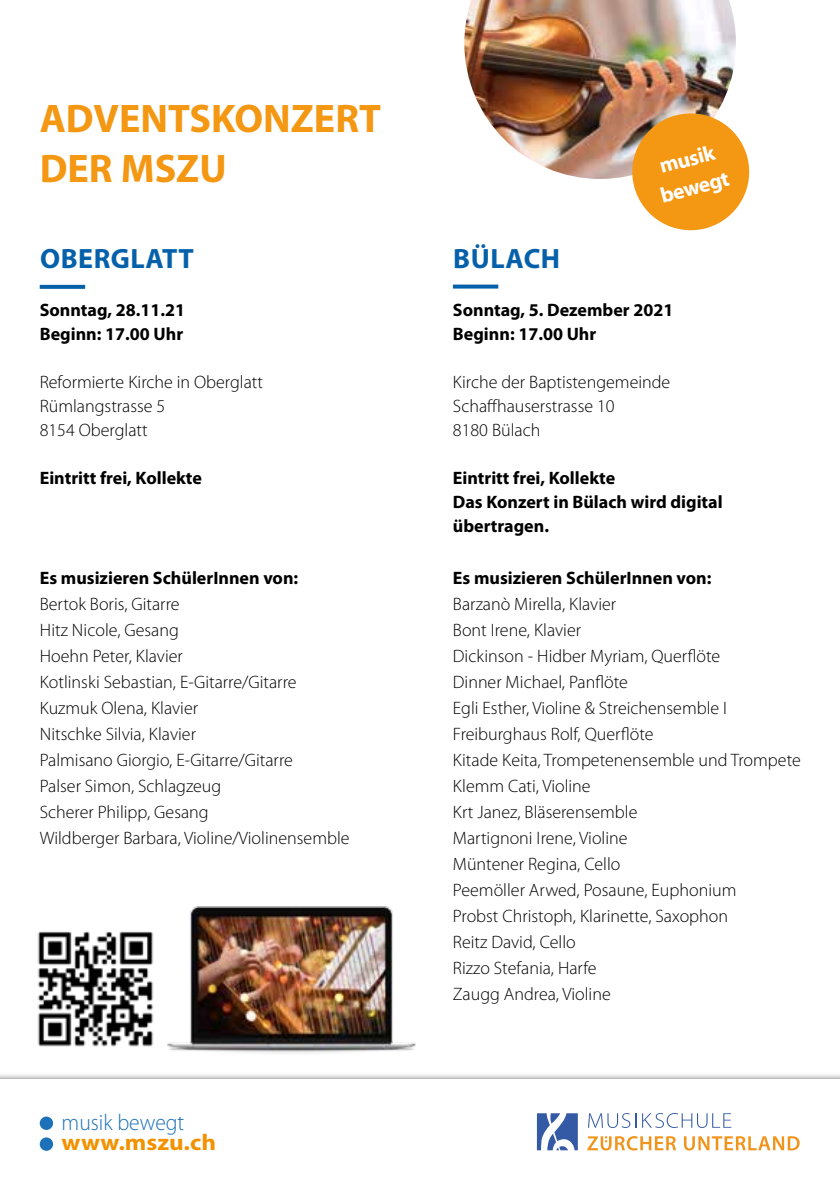
<style>
.page{position:relative;width:840px;height:1191px;background:#fff}
.page>*{position:absolute;margin:0;border:0;box-sizing:border-box;transform-origin:0 0}
.t1{font:700 40px/50px "Myriad Pro";color:#f49712}
.t2{font:700 28px "Myriad Pro";letter-spacing:.02em;color:#0560aa}
.t3{font:300 25.6px "Myriad Pro";color:#1d71b8;scale:.92 1}
.t4{font:700 25.6px "Myriad Pro";color:#f39200;scale:1.07 1}
.t5{font:300 22.8px "Myriad Pro";color:#1d71b8;scale:.95 1}
.t6{font:700 22.8px "Myriad Pro";color:#f39200;scale:1.1 1}
.t7{font:700 21.6px/28.8px "Myriad Pro";color:#fff;text-align:center}
.t8{font:300 18px/26px "Myriad Pro";color:#000}
.t9{font:700 18px/24px "Myriad Pro";color:#000}
</style>
<div class="page">
<img style="left:37px;top:931px;width:82px;height:116px">
<img style="left:464px;top:0;width:271px;height:179px">
<div style="left:0;top:1072px;width:839px;height:119px;background:#000;opacity:.75"></div>
<div style="left:0;top:1079px;width:839px;height:112px;background:#fff"></div>
<div style="left:40px;top:1116px;width:13px;height:14px;background:#1d71b8;border-radius:50%"></div>
<div style="left:40px;top:1137px;width:13px;height:13px;background:#1d71b8;border-radius:50%"></div>
<svg style="left:536px;top:1113px;width:263px;height:37px"></svg>
<svg style="left:625px;top:107px;width:125px;height:124px"></svg>
<svg style="left:452px;top:284px;width:46px;height:4px"></svg>
<svg style="left:40px;top:285px;width:45px;height:4px"></svg>
<img style="left:119px;top:906px;width:357px;height:173px">
<h1 class="t1" style="left:40px;top:92px;width:342px">ADVENTSKONZERT<br>DER MSZU</h1>
<h2 class="t2" style="left:40px;top:240px;width:155px">OBERGLATT</h2>
<p class="t9" style="left:40px;top:297px;width:147px">Sonntag, 28.11.21<br>Beginn: 17.00 Uhr</p>
<p class="t8" style="left:40px;top:370px;width:225px;line-height:24px">Reformierte Kirche in Oberglatt<br>Rümlangstrasse 5<br>8154 Oberglatt</p>
<p class="t9" style="left:40px;top:465px;width:164px">Eintritt frei, Kollekte</p>
<p class="t9" style="left:40px;top:565px;width:260px">Es musizieren SchülerInnen von:</p>
<p class="t8" style="left:40px;top:591px;width:311px">Bertok Boris, Gitarre<br>Hitz Nicole, Gesang<br>Hoehn Peter, Klavier<br>Kotlinski Sebastian, E-Gitarre/Gitarre<br>Kuzmuk Olena, Klavier<br>Nitschke Silvia, Klavier<br>Palmisano Giorgio, E-Gitarre/Gitarre<br>Palser Simon, Schlagzeug<br>Scherer Philipp, Gesang<br>Wildberger Barbara, Violine/Violinensemble</p>
<h3 class="t3" style="left:63px;top:1104px;width:147px">musik bewegt</h3>
<h3 class="t4" style="left:63px;top:1124px;width:159px">www.mszu.ch</h3>
<p class="t5" style="left:62px;top:1109px;width:131px">musik bewegt</p>
<p class="t6" style="left:62px;top:1127px;width:142px">www.mszu.ch</p>
<p class="t7" style="left:649px;top:154px;width:72px;rotate:-15deg">musik bewegt</p>
<h2 class="t2" style="left:453px;top:240px;width:108px">BÜLACH</h2>
<p class="t9" style="left:452px;top:297px;width:222px">Sonntag, 5. Dezember 2021<br>Beginn: 17.00 Uhr</p>
<p class="t8" style="left:452px;top:370px;width:219px;line-height:24px">Kirche der Baptistengemeinde<br>Schaffhauserstrasse 10<br>8180 Bülach</p>
<p class="t9" style="left:452px;top:465px;width:271px">Eintritt frei, Kollekte<br>Das Konzert in Bülach wird digital übertragen.</p>
<p class="t9" style="left:452px;top:565px;width:260px">Es musizieren SchülerInnen von:</p>
<p class="t8" style="left:452px;top:591px;width:349px">Barzanò Mirella, Klavier<br>Bont Irene, Klavier<br>Dickinson - Hidber Myriam, Querflöte<br>Dinner Michael, Panflöte<br>Egli Esther, Violine &amp; Streichensemble I<br>Freiburghaus Rolf, Querflöte<br>Kitade Keita, Trompetenensemble und Trompete<br>Klemm Cati, Violine<br>Krt Janez, Bläserensemble<br>Martignoni Irene, Violine<br>Müntener Regina, Cello<br>Peemöller Arwed, Posaune, Euphonium<br>Probst Christoph, Klarinette, Saxophon<br>Reitz David, Cello<br>Rizzo Stefania, Harfe<br>Zaugg Andrea, Violine</p>
</div>
